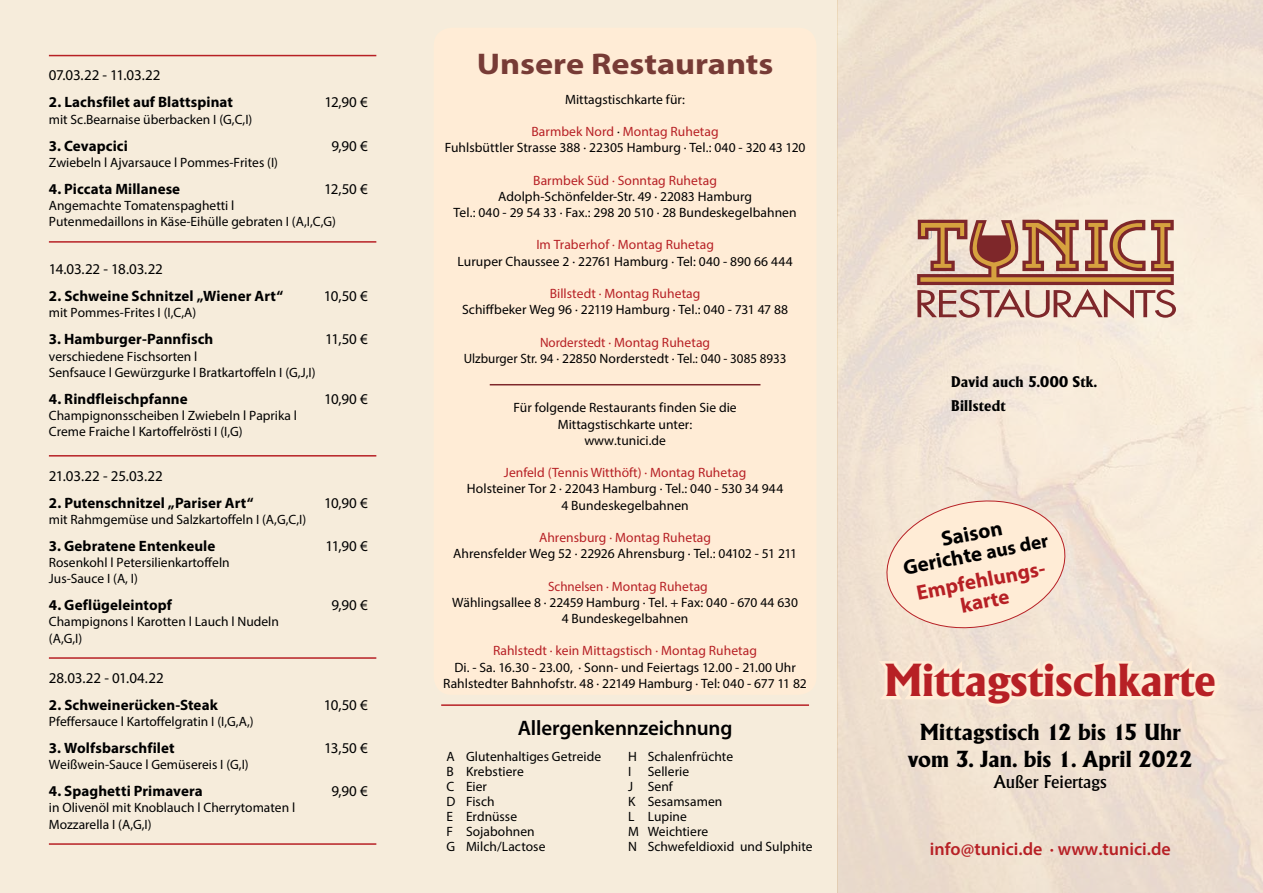
<style>
.page{position:relative;width:1263px;height:893px;background:#fff}
.page>*{position:absolute;margin:0;border:0;box-sizing:border-box;transform-origin:0 0}
.t1{font:700 44.85px "Adelon";color:#b72025}
.t2{font:700 30px "Myriad Pro";color:#773b36;scale:1.14 1}
.t3{font:700 22.5px/27px "Adelon";letter-spacing:.005em;color:#000;text-align:center}
.t4{font:600 21px "Myriad Pro";letter-spacing:-.005em;color:#000}
.t5{font:700 21px/21px "Myriad Pro";color:#000;text-align:center}
.t6{font:700 21px/21px "Myriad Pro";color:#b72025;text-align:center}
.t7{font:600 18px "Myriad Pro";color:#b72025}
.t8{font:500 18px "Adelon";color:#000}
.t9{font:700 15px "Myriad Pro";letter-spacing:.005em;color:#000}
.t10{font:15px "Myriad Pro";letter-spacing:-.01em;color:#000}
.t11{font:700 15px/24px "Adelon";letter-spacing:.01em;color:#000}
.t12{font:13.5px/16.2px "Myriad Pro";color:#000}
.t13{font:13.5px "Myriad Pro";letter-spacing:.005em;color:#b72025}
.s1{color:#b72025}
.s2{font-size:19.5px}
</style>
<div class="page">
<div style="left:0;top:0;width:838px;height:893px;background:#f6ecdb"></div>
<div style="left:434px;top:28px;width:382px;height:667px;background:#ffecd6;border-radius:18px"></div>
<hr style="left:490px;top:384px;width:270px;height:1px;background:#7e272a">
<svg style="left:874px;top:653px;width:356px;height:58px;background:#f7e6d3"></svg>
<svg style="left:881px;top:494px;width:189px;height:141px;background:#f8e4d1"></svg>
<hr style="left:441px;top:704px;width:368px;height:2px;background:#b72025">
<hr style="left:49px;top:55px;width:327px;height:1px;background:#b72025">
<hr style="left:49px;top:241px;width:327px;height:2px;background:#b72025">
<hr style="left:49px;top:455px;width:327px;height:2px;background:#b72025">
<hr style="left:49px;top:657px;width:327px;height:2px;background:#b72025">
<hr style="left:49px;top:843px;width:327px;height:2px;background:#b72025">
<svg style="left:917px;top:218px;width:259px;height:100px;background:#c79b85"></svg>
<p class="t10" style="left:49px;top:66px;width:113px">07.03.22 - 11.03.22</p>
<p class="t9" style="left:49px;top:92px;width:186px">2. Lachsfilet auf Blattspinat</p>
<p class="t10" style="left:324px;top:93px;width:45px">12,90 €</p>
<p class="t12" style="left:49px;top:111px;width:205px">mit Sc.Bearnaise überbacken I (G,C,I)</p>
<p class="t9" style="left:49px;top:136px;width:80px">3. Cevapcici</p>
<p class="t10" style="left:331px;top:136px;width:38px">9,90 €</p>
<p class="t12" style="left:49px;top:154px;width:231px">Zwiebeln l Ajvarsauce l Pommes-Frites (I)</p>
<p class="t9" style="left:49px;top:179px;width:133px">4. Piccata Millanese</p>
<p class="t10" style="left:324px;top:179px;width:45px">12,50 €</p>
<p class="t12" style="left:49px;top:197px;width:289px">Angemachte Tomatenspaghetti l<br>Putenmedaillons in Käse-Eihülle gebraten I (A,I,C,G)</p>
<p class="t10" style="left:49px;top:260px;width:116px">14.03.22 - 18.03.22</p>
<p class="t9" style="left:49px;top:286px;width:236px">2. Schweine Schnitzel „Wiener Art“</p>
<p class="t10" style="left:324px;top:287px;width:46px">10,50 €</p>
<p class="t12" style="left:49px;top:304px;width:149px">mit Pommes-Frites I (I,C,A)</p>
<p class="t9" style="left:49px;top:329px;width:166px">3. Hamburger-Pannfisch</p>
<p class="t10" style="left:325px;top:330px;width:44px">11,50 €</p>
<p class="t12" style="left:49px;top:348px;width:268px">verschiedene Fischsorten l<br>Senfsauce l Gewürzgurke l Bratkartoffeln I (G,J,I)</p>
<p class="t9" style="left:49px;top:389px;width:140px">4. Rindfleischpfanne</p>
<p class="t10" style="left:324px;top:389px;width:45px">10,90 €</p>
<p class="t12" style="left:49px;top:407px;width:250px">Champignonsscheiben l Zwiebeln l Paprika l<br>Creme Fraiche l Kartoffelrösti I (I,G)</p>
<p class="t10" style="left:49px;top:466px;width:115px">21.03.22 - 25.03.22</p>
<p class="t9" style="left:49px;top:493px;width:206px">2. Putenschnitzel „Pariser Art“</p>
<p class="t10" style="left:324px;top:493px;width:45px">10,90 €</p>
<p class="t12" style="left:49px;top:511px;width:259px">mit Rahmgemüse und Salzkartoffeln I (A,G,C,I)</p>
<p class="t9" style="left:49px;top:536px;width:168px">3. Gebratene Entenkeule</p>
<p class="t10" style="left:325px;top:536px;width:44px">11,90 €</p>
<p class="t12" style="left:49px;top:554px;width:182px">Rosenkohl l Petersilienkartoffeln<br>Jus-Sauce I (A, I)</p>
<p class="t9" style="left:49px;top:595px;width:125px">4. Geflügeleintopf</p>
<p class="t10" style="left:331px;top:596px;width:38px">9,90 €</p>
<p class="t12" style="left:49px;top:613px;width:232px">Champignons l Karotten l Lauch l Nudeln (A,G,I)</p>
<p class="t10" style="left:49px;top:668px;width:116px">28.03.22 - 01.04.22</p>
<p class="t9" style="left:49px;top:695px;width:170px">2. Schweinerücken-Steak</p>
<p class="t10" style="left:324px;top:695px;width:46px">10,50 €</p>
<p class="t12" style="left:49px;top:713px;width:206px">Pfeffersauce l Kartoffelgratin I (I,G,A,)</p>
<p class="t9" style="left:49px;top:738px;width:127px">3. Wolfsbarschfilet</p>
<p class="t10" style="left:324px;top:739px;width:45px">13,50 €</p>
<p class="t12" style="left:49px;top:756px;width:201px">Weißwein-Sauce l Gemüsereis I (G,I)</p>
<p class="t9" style="left:49px;top:781px;width:155px">4. Spaghetti Primavera</p>
<p class="t10" style="left:331px;top:782px;width:38px">9,90 €</p>
<p class="t12" style="left:49px;top:799px;width:248px">in Olivenöl mit Knoblauch l Cherrytomaten l<br>Mozzarella I (A,G,I)</p>
<h2 class="t2" style="left:477px;top:44px;width:262px">Unsere Restaurants</h2>
<p class="t12" style="left:565px;top:91px;width:121px">Mittagstischkarte für:</p>
<p class="t12" style="left:445px;top:123px;width:362px;text-align:center"><span class="s1">Barmbek Nord</span> · <span class="s1">Montag Ruhetag<br></span>Fuhlsbüttler Strasse 388 · 22305 Hamburg · Tel.: 040 - 320 43 120</p>
<p class="t13" style="left:533px;top:172px;width:185px">Barmbek Süd · Sonntag Ruhetag</p>
<p class="t12" style="left:453px;top:188px;width:345px;text-align:center">Adolph-Schönfelder-Str. 49 · 22083 Hamburg<br>Tel.: 040 - 29 54 33 · Fax.: 298 20 510 · 28 Bundeskegelbahnen</p>
<p class="t13" style="left:536px;top:237px;width:179px">Im Traberhof · Montag Ruhetag</p>
<p class="t12" style="left:458px;top:253px;width:337px">Luruper Chaussee 2 · 22761 Hamburg · Tel: 040 - 890 66 444</p>
<p class="t13" style="left:550px;top:285px;width:152px">Billstedt · Montag Ruhetag</p>
<p class="t12" style="left:462px;top:301px;width:327px">Schiffbeker Weg 96 · 22119 Hamburg · Tel.: 040 - 731 47 88</p>
<p class="t13" style="left:540px;top:334px;width:172px">Norderstedt · Montag Ruhetag</p>
<p class="t12" style="left:464px;top:350px;width:324px">Ulzburger Str. 94 · 22850 Norderstedt · Tel.: 040 - 3085 8933</p>
<p class="t12" style="left:513px;top:399px;width:225px;text-align:center">Für folgende Restaurants finden Sie die<br>Mittagstischkarte unter:<br>www.tunici.de</p>
<p class="t13" style="left:504px;top:464px;width:244px">Jenfeld (Tennis Witthöft) · Montag Ruhetag</p>
<p class="t12" style="left:467px;top:480px;width:318px;text-align:center">Holsteiner Tor 2 · 22043 Hamburg · Tel.: 040 - 530 34 944<br>4 Bundeskegelbahnen</p>
<p class="t13" style="left:539px;top:529px;width:174px">Ahrensburg · Montag Ruhetag</p>
<p class="t12" style="left:453px;top:545px;width:345px">Ahrensfelder Weg 52 · 22926 Ahrensburg · Tel.: 04102 - 51 211</p>
<p class="t13" style="left:548px;top:578px;width:161px">Schnelsen · Montag Ruhetag</p>
<p class="t12" style="left:452px;top:594px;width:347px;text-align:center">Wählingsallee 8 · 22459 Hamburg · Tel. + Fax: 040 - 670 44 630<br>4 Bundeskegelbahnen</p>
<p class="t13" style="left:493px;top:642px;width:265px">Rahlstedt · kein Mittagstisch · Montag Ruhetag</p>
<p class="t12" style="left:443px;top:659px;width:365px;text-align:center">Di. - Sa. 16.30 - 23.00, · Sonn- und Feiertags 12.00 - 21.00 Uhr<br>Rahlstedter Bahnhofstr. 48 · 22149 Hamburg · Tel: 040 - 677 11 82</p>
<h3 class="t4" style="left:518px;top:715px;width:216px">Allergenkennzeichnung</h3>
<p class="t12" style="left:446px;top:749px;width:156px;line-height:15px">A Glutenhaltiges Getreide<br>B Krebstiere<br>C Eier<br>D Fisch<br>E Erdnüsse<br>F Sojabohnen<br>G Milch/Lactose</p>
<p class="t12" style="left:628px;top:749px;width:186px;line-height:15px">H Schalenfrüchte<br>I Sellerie<br>J Senf<br>K Sesamsamen<br>L Lupine<br>M Weichtiere<br>N Schwefeldioxid und Sulphite</p>
<p class="t11" style="left:951px;top:369px;width:147px">David auch 5.000 Stk.<br>Billstedt</p>
<h3 class="t5" style="left:897px;top:536px;width:149px;rotate:-11deg">Saison<br>Gerichte <span class="s2">aus der</span></h3>
<h3 class="t6" style="left:914px;top:582px;width:132px;rotate:-11deg">Empfehlungs&shy;karte</h3>
<h1 class="t1" style="left:885px;top:654px;width:333px">Mittagstischkarte</h1>
<h3 class="t3" style="left:908px;top:718px;width:286px">Mittagstisch 12 bis 15 Uhr vom 3. Jan. bis 1. April 2022</h3>
<h3 class="t8" style="left:994px;top:772px;width:114px">Außer Feiertags</h3>
<h3 class="t7" style="left:930px;top:837px;width:242px">info@tunici.de · www.tunici.de</h3>
</div>
